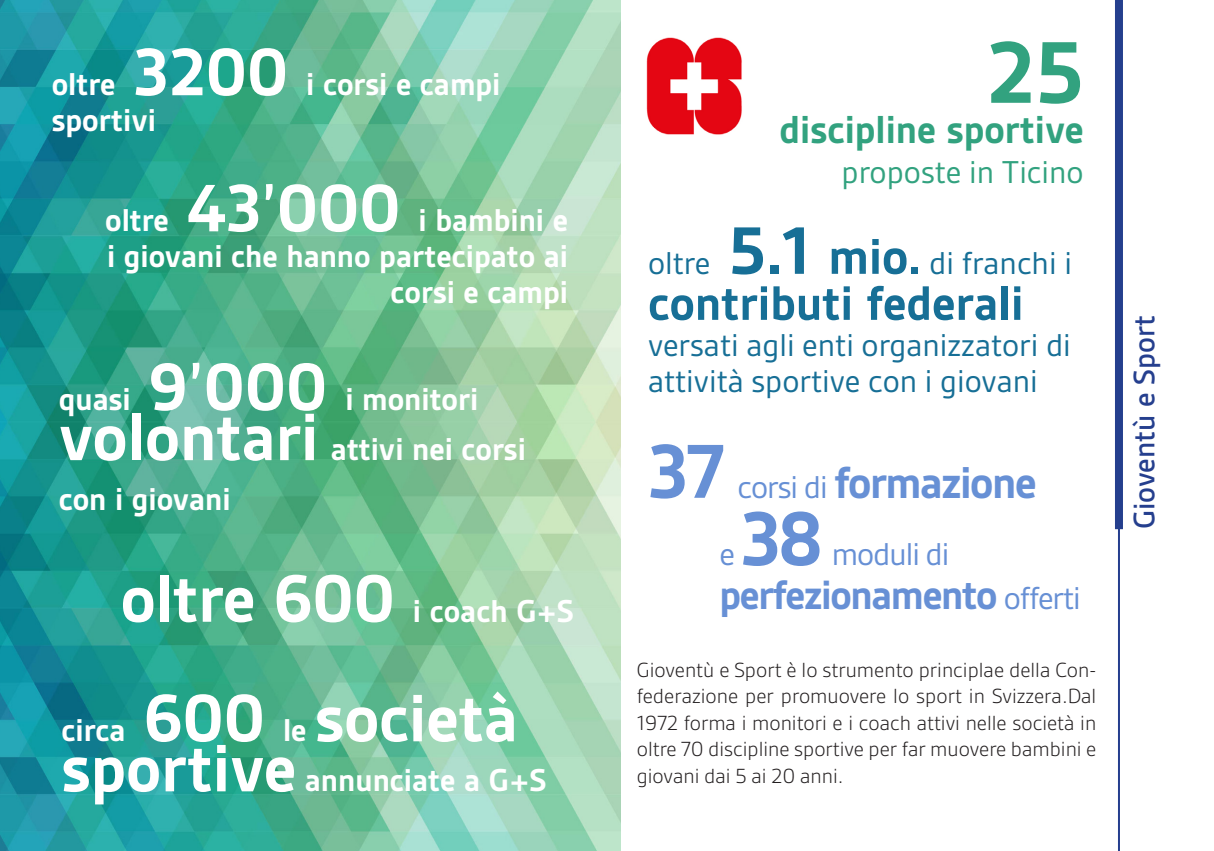
<style>
.page{position:relative;width:1214px;height:851px;background:#fff}
.page>*{position:absolute;margin:0;border:0;box-sizing:border-box;transform-origin:0 0}
.t1{font:700 94px "Gesta";color:#32a27f}
.t2{font:700 82px "Gesta";color:#6790d5}
.t3{font:700 72px "Gesta";color:#fff}
.t4{font:700 52px "Gesta";color:#176f96}
.t5{font:700 48px "Gesta";letter-spacing:-.03em;color:#6790d5}
.t6{font:700 44px "Gesta";letter-spacing:-.03em;color:#6790d5}
.t7{font:700 42px "Gesta";color:#32a27f}
.t8{font:700 34px/36px "Gesta";color:#fff}
.t9{font:34px/36px "Gesta";color:#176f96}
.t10{font:34px "Gesta";color:#32a27f}
.t11{font:34px "Gesta";letter-spacing:-.03em;color:#6790d5}
.t12{font:500 32px "Gesta";color:#253f8e}
.t13{font:300 22px/26.4px "Gesta";color:#231f20;text-align:justify}
.s1{font-size:72px}
.s2{font-size:34px}
.s3{font-weight:700;font-size:72px}
.s4{font-weight:700;font-size:54px}
.s5{font-weight:400;font-size:34px}
</style>
<div class="page">
<img style="left:0;top:0;width:621px;height:850px">
<hr style="left:1117px;top:403px;width:2px;height:447px;background:#253f8e">
<div style="left:1114px;top:0;width:8px;height:529px;background:#253f8e"></div>
<img style="left:646px;top:37px;width:96px;height:98px">
<p class="t8" style="left:52px;top:66px;width:450px">oltre <span class="s1">3200</span> i corsi e campi sportivi</p>
<p class="t8" style="left:105px;top:202px;width:464px;text-align:right">oltre <span class="s1">43’000</span> i bambini e i giovani che hanno partecipato ai corsi e campi</p>
<p class="t8" style="left:59px;top:374px;width:468px;line-height:50px">quasi <span class="s1">9’000</span> i monitori <span class="s1">volontari</span> attivi nei corsi con i giovani</p>
<p class="t8" style="left:121px;top:592px;width:454px"><span class="s1">oltre 600</span> i coach G+S</p>
<p class="t3" style="left:62px;top:677px;width:458px"><span class="s2">circa</span> 600 <span class="s2">le</span> società</p>
<p class="t8" style="left:62px;top:762px;width:486px"><span class="s1">sportive</span> annunciate a G+S</p>
<p class="t1" style="left:985px;top:19px;width:99px">25</p>
<p class="t7" style="left:779px;top:105px;width:305px">discipline sportive</p>
<p class="t10" style="left:841px;top:153px;width:243px">proposte in Ticino</p>
<p class="t9" style="left:648px;top:244px;width:425px">oltre <span class="s3">5.1</span> <span class="s4">mio.</span> di franchi i</p>
<p class="t4" style="left:648px;top:273px;width:377px">contributi federali</p>
<p class="t9" style="left:648px;top:326px;width:424px">versati agli enti organizzatori di attività sportive con i giovani</p>
<p class="t2" style="left:648px;top:425px;width:77px">37</p>
<p class="t5" style="left:737px;top:455px;width:300px"><span class="s5">corsi di</span> formazione</p>
<p class="t2" style="left:740px;top:492px;width:84px">38</p>
<p class="t11" style="left:831px;top:535px;width:119px">moduli di</p>
<p class="t6" style="left:719px;top:570px;width:363px">perfezionamento <span class="s5">offerti</span></p>
<p class="t11" style="left:719px;top:535px;width:17px">e</p>
<p class="t13" style="left:636px;top:656px;width:461px">Gioventù e Sport è lo strumento principlae della Con&shy;federazione per promuovere lo sport in Svizzera.Dal 1972 forma i monitori e i coach attivi nelle società in oltre 70 discipline sportive per far muovere bambini e giovani dai 5 ai 20 anni.</p>
<p class="t12" style="left:1125px;top:529px;width:215px;rotate:-90deg">Gioventù e Sport</p>
</div>
